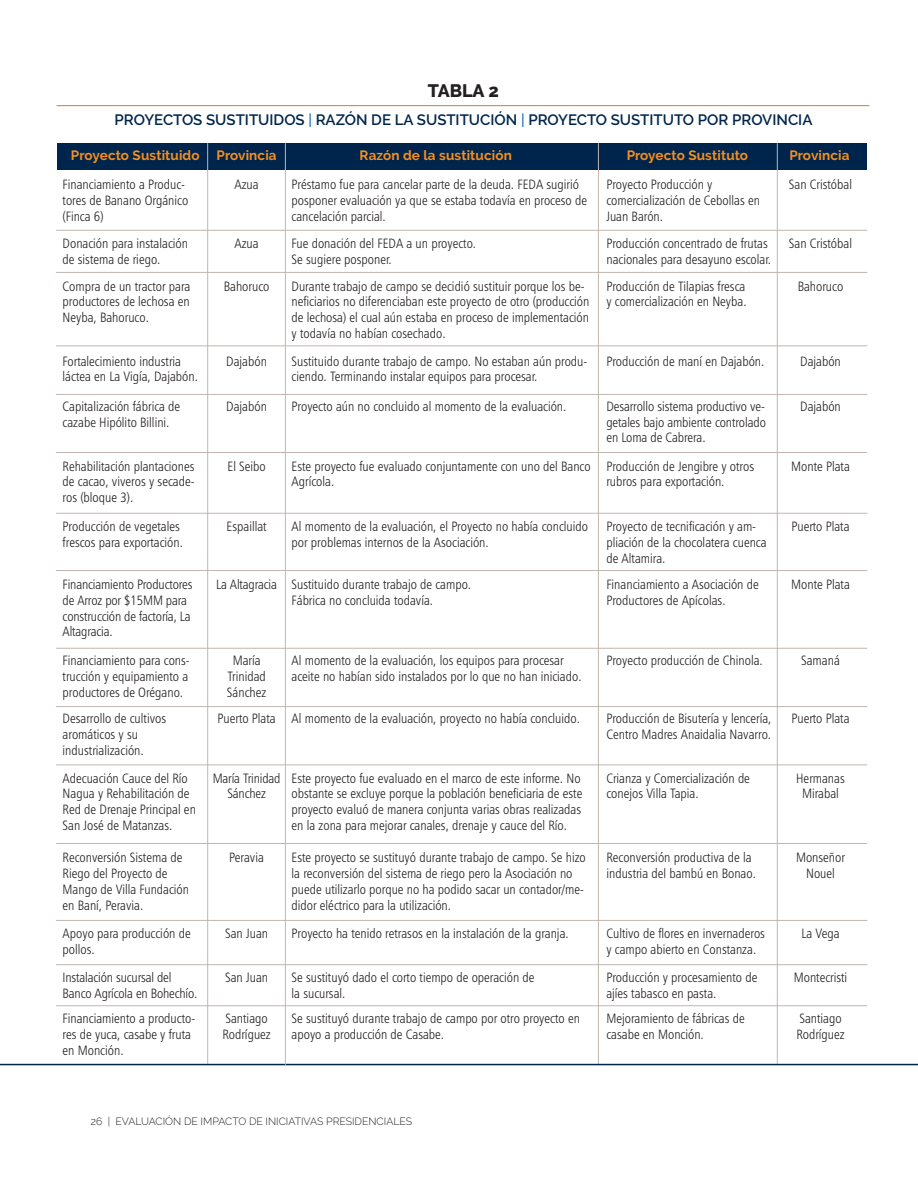
<style>
.page{position:relative;width:918px;height:1188px;background:#fff}
.page>*{position:absolute;margin:0;border:0;box-sizing:border-box;transform-origin:0 0}
.t1{font:800 18px "Raleway";color:#231f20}
.t2{font:600 15px "Raleway";color:#00254c}
.t3{font:13.5px/15.8px "Humanist 777 BT Light Condensed B";color:#231f20}
.t4{font:700 13.5px "Raleway";letter-spacing:.01em;color:#f68e1e}
.t5{font:300 10.5px "Raleway";color:#231f20}
.s1{font-weight:500;color:#0f6cb6}
</style>
<div class="page">
<div style="left:57px;top:143px;width:810px;height:27px;background:#00254c"></div>
<hr style="left:57px;top:105px;width:812px;height:1px;background:#de791b">
<hr style="left:207px;top:143px;width:1px;height:921px;background:#c2b6b1">
<hr style="left:598px;top:143px;width:1px;height:921px;background:#c2b6b1">
<hr style="left:777px;top:143px;width:1px;height:921px;background:#c2b6b1">
<hr style="left:0;top:1064px;width:918px;height:1px;background:#00254c">
<hr style="left:56px;top:920px;width:811px;height:1px;background:#c2b6b1">
<hr style="left:56px;top:843px;width:811px;height:1px;background:#c2b6b1">
<hr style="left:56px;top:765px;width:811px;height:1px;background:#c2b6b1">
<hr style="left:56px;top:706px;width:811px;height:1px;background:#c2b6b1">
<hr style="left:56px;top:648px;width:811px;height:1px;background:#c2b6b1">
<hr style="left:56px;top:570px;width:811px;height:1px;background:#c2b6b1">
<hr style="left:56px;top:513px;width:811px;height:1px;background:#c2b6b1">
<hr style="left:56px;top:452px;width:811px;height:1px;background:#c2b6b1">
<hr style="left:56px;top:394px;width:811px;height:1px;background:#c2b6b1">
<hr style="left:56px;top:346px;width:811px;height:1px;background:#c2b6b1">
<hr style="left:56px;top:272px;width:811px;height:1px;background:#c2b6b1">
<hr style="left:56px;top:230px;width:811px;height:1px;background:#c2b6b1">
<hr style="left:285px;top:143px;width:1px;height:922px;background:#c2b6b1">
<hr style="left:56px;top:964px;width:811px;height:1px;background:#c2b6b1">
<hr style="left:56px;top:1005px;width:811px;height:1px;background:#c2b6b1">
<h1 class="t1" style="left:428px;top:81px;width:72px">TABLA 2</h1>
<p class="t2" style="left:115px;top:111px;width:699px">PROYECTOS SUSTITUIDOS <span class="s1">|</span> RAZÓN DE LA SUSTITUCIÓN <span class="s1">|</span> PROYECTO SUSTITUTO POR PROVINCIA</p>
<p class="t4" style="left:217px;top:148px;width:62px">Provincia</p>
<p class="t4" style="left:360px;top:148px;width:154px">Razón de la sustitución</p>
<p class="t4" style="left:627px;top:148px;width:123px">Proyecto Sustituto</p>
<p class="t4" style="left:789px;top:148px;width:62px">Provincia</p>
<p class="t3" style="left:63px;top:176px;width:127px">Financiamiento a Produc&shy;tores de Banano Orgánico (Finca 6)</p>
<p class="t3" style="left:235px;top:176px;width:26px">Azua</p>
<p class="t3" style="left:292px;top:176px;width:297px">Préstamo fue para cancelar parte de la deuda. FEDA sugirió posponer evaluación ya que se estaba todavía en proceso de cancelación parcial.</p>
<p class="t3" style="left:606px;top:176px;width:155px">Proyecto Producción y comercialización de Cebollas en<br>Juan Barón.</p>
<p class="t3" style="left:789px;top:176px;width:65px">San Cristóbal</p>
<p class="t3" style="left:63px;top:236px;width:127px">Donación para instalación de sistema de riego.</p>
<p class="t3" style="left:235px;top:236px;width:26px">Azua</p>
<p class="t3" style="left:292px;top:236px;width:186px">Fue donación del FEDA a un proyecto.<br>Se sugiere posponer.</p>
<p class="t3" style="left:606px;top:236px;width:166px">Producción concentrado de frutas nacionales para desayuno escolar.</p>
<p class="t3" style="left:789px;top:236px;width:65px">San Cristóbal</p>
<p class="t3" style="left:63px;top:278px;width:129px;text-align:justify">Compra de un tractor para productores de lechosa en Neyba, Bahoruco.</p>
<p class="t3" style="left:224px;top:278px;width:47px">Bahoruco</p>
<p class="t3" style="left:292px;top:278px;width:299px">Durante trabajo de campo se decidió sustituir porque los be&shy;neficiarios no diferenciaban este proyecto de otro (producción de lechosa) el cual aún estaba en proceso de implementación y todavía no habían cosechado.</p>
<p class="t3" style="left:606px;top:278px;width:142px">Producción de Tilapias fresca y comercialización en Neyba.</p>
<p class="t3" style="left:798px;top:278px;width:47px">Bahoruco</p>
<p class="t3" style="left:63px;top:353px;width:137px">Fortalecimiento industria láctea en La Vigía, Dajabón.</p>
<p class="t3" style="left:226px;top:353px;width:42px">Dajabón</p>
<p class="t3" style="left:292px;top:353px;width:297px">Sustituido durante trabajo de campo. No estaban aún produ&shy;ciendo. Terminando instalar equipos para procesar.</p>
<p class="t3" style="left:606px;top:353px;width:160px">Producción de maní en Dajabón.</p>
<p class="t3" style="left:800px;top:353px;width:42px">Dajabón</p>
<p class="t3" style="left:63px;top:398px;width:119px">Capitalización fábrica de cazabe Hipólito Billini.</p>
<p class="t3" style="left:226px;top:398px;width:42px">Dajabón</p>
<p class="t3" style="left:292px;top:398px;width:276px">Proyecto aún no concluido al momento de la evaluación.</p>
<p class="t3" style="left:606px;top:398px;width:161px;text-align:justify">Desarrollo sistema productivo ve&shy;getales bajo ambiente controlado en Loma de Cabrera.</p>
<p class="t3" style="left:800px;top:398px;width:42px">Dajabón</p>
<p class="t3" style="left:63px;top:458px;width:133px;text-align:justify">Rehabilitación plantaciones de cacao, viveros y secade&shy;ros (bloque 3).</p>
<p class="t3" style="left:227px;top:458px;width:40px">El Seibo</p>
<p class="t3" style="left:292px;top:458px;width:301px">Este proyecto fue evaluado conjuntamente con uno del Banco<br>Agrícola.</p>
<p class="t3" style="left:606px;top:458px;width:149px">Producción de Jengibre y otros rubros para exportación.</p>
<p class="t3" style="left:791px;top:458px;width:60px">Monte Plata</p>
<p class="t3" style="left:63px;top:519px;width:122px">Producción de vegetales frescos para exportación.</p>
<p class="t3" style="left:227px;top:519px;width:42px">Espaillat</p>
<p class="t3" style="left:292px;top:519px;width:298px">Al momento de la evaluación, el Proyecto no había concluido por problemas internos de la Asociación.</p>
<p class="t3" style="left:606px;top:519px;width:162px">Proyecto de tecnificación y am&shy;pliación de la chocolatera cuenca de Altamira.</p>
<p class="t3" style="left:791px;top:519px;width:60px">Puerto Plata</p>
<p class="t3" style="left:63px;top:576px;width:131px">Financiamiento Productores de Arroz por $15MM para construcción de factoría, La<br>Altagracia.</p>
<p class="t3" style="left:292px;top:576px;width:181px;text-indent:-75px">La Altagracia Sustituido durante trabajo de campo.<br>Fábrica no concluida todavía.</p>
<p class="t3" style="left:606px;top:576px;width:154px">Financiamiento a Asociación de<br>Productores de Apícolas.</p>
<p class="t3" style="left:791px;top:576px;width:60px">Monte Plata</p>
<p class="t3" style="left:63px;top:653px;width:129px;text-align:justify">Financiamiento para cons&shy;trucción y equipamiento a productores de Orégano.</p>
<p class="t3" style="left:227px;top:653px;width:41px;text-align:center">María<br>Trinidad<br>Sánchez</p>
<p class="t3" style="left:292px;top:653px;width:292px">Al momento de la evaluación, los equipos para procesar aceite no habían sido instalados por lo que no han iniciado.</p>
<p class="t3" style="left:606px;top:653px;width:158px">Proyecto producción de Chinola.</p>
<p class="t3" style="left:801px;top:653px;width:40px">Samaná</p>
<p class="t3" style="left:63px;top:710px;width:105px">Desarrollo de cultivos aromáticos y su industrialización.</p>
<p class="t3" style="left:218px;top:710px;width:364px">Puerto Plata Al momento de la evaluación, proyecto no había concluido.</p>
<p class="t3" style="left:606px;top:710px;width:167px">Producción de Bisutería y lencería,<br>Centro Madres Anaidalia Navarro.</p>
<p class="t3" style="left:791px;top:710px;width:60px">Puerto Plata</p>
<p class="t3" style="left:63px;top:770px;width:135px">Adecuación Cauce del Río<br>Nagua y Rehabilitación de<br>Red de Drenaje Principal en<br>San José de Matanzas.</p>
<p class="t3" style="left:213px;top:770px;width:69px;text-align:center">María Trinidad<br>Sánchez</p>
<p class="t3" style="left:292px;top:770px;width:292px">Este proyecto fue evaluado en el marco de este informe. No obstante se excluye porque la población beneficiaria de este proyecto evaluó de manera conjunta varias obras realizadas en la zona para mejorar canales, drenaje y cauce del Río.</p>
<p class="t3" style="left:606px;top:770px;width:145px">Crianza y Comercialización de conejos Villa Tapia.</p>
<p class="t3" style="left:796px;top:770px;width:50px;text-align:center">Hermanas<br>Mirabal</p>
<p class="t3" style="left:63px;top:850px;width:128px">Reconversión Sistema de<br>Riego del Proyecto de<br>Mango de Villa Fundación en Baní, Peravia.</p>
<p class="t3" style="left:229px;top:850px;width:36px">Peravia</p>
<p class="t3" style="left:292px;top:850px;width:296px">Este proyecto se sustituyó durante trabajo de campo. Se hizo la reconversión del sistema de riego pero la Asociación no puede utilizarlo porque no ha podido sacar un contador/me&shy;didor eléctrico para la utilización.</p>
<p class="t3" style="left:606px;top:850px;width:151px">Reconversión productiva de la industria del bambú en Bonao.</p>
<p class="t3" style="left:796px;top:850px;width:50px;text-align:center">Monseñor<br>Nouel</p>
<p class="t3" style="left:63px;top:925px;width:130px">Apoyo para producción de pollos.</p>
<p class="t3" style="left:225px;top:925px;width:44px">San Juan</p>
<p class="t3" style="left:292px;top:925px;width:279px">Proyecto ha tenido retrasos en la instalación de la granja.</p>
<p class="t3" style="left:606px;top:925px;width:160px">Cultivo de flores en invernaderos y campo abierto en Constanza.</p>
<p class="t3" style="left:802px;top:925px;width:40px">La Vega</p>
<p class="t3" style="left:63px;top:969px;width:136px">Instalación sucursal del<br>Banco Agrícola en Bohechío.</p>
<p class="t3" style="left:225px;top:969px;width:44px">San Juan</p>
<p class="t3" style="left:292px;top:969px;width:244px">Se sustituyó dado el corto tiempo de operación de la sucursal.</p>
<p class="t3" style="left:606px;top:969px;width:152px">Producción y procesamiento de ajíes tabasco en pasta.</p>
<p class="t3" style="left:794px;top:969px;width:55px">Montecristi</p>
<p class="t3" style="left:63px;top:1010px;width:134px">Financiamiento a producto&shy;res de yuca, casabe y fruta en Monción.</p>
<p class="t3" style="left:222px;top:1010px;width:50px">Santiago<br>Rodríguez</p>
<p class="t3" style="left:292px;top:1010px;width:290px">Se sustituyó durante trabajo de campo por otro proyecto en apoyo a producción de Casabe.</p>
<p class="t3" style="left:606px;top:1010px;width:140px">Mejoramiento de fábricas de casabe en Monción.</p>
<p class="t3" style="left:796px;top:1010px;width:50px">Santiago<br>Rodríguez</p>
<p class="t4" style="left:71px;top:148px;width:130px">Proyecto Sustituido</p>
<p class="t5" style="left:91px;top:1115px;width:323px">26 | EVALUACIÓN DE IMPACTO DE INICIATIVAS PRESIDENCIALES</p>
</div>
